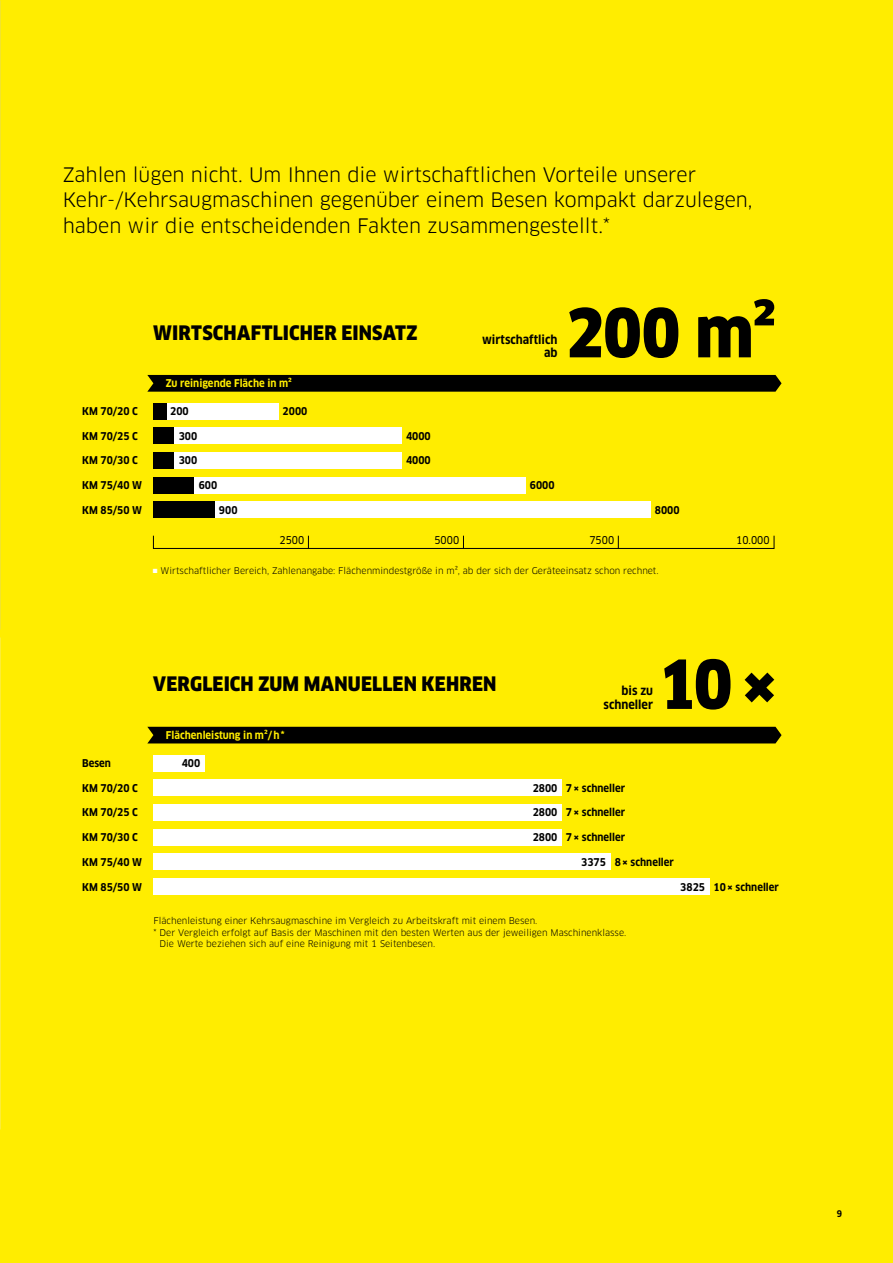
<style>
.page{position:relative;width:893px;height:1263px;background:#ffed00}
.page>*{position:absolute;margin:0;border:0;box-sizing:border-box;transform-origin:0 0}
.t1{font:900 66px "Clan Pro Narr";letter-spacing:-.02em;color:#000}
.t2{font:19.5px/25.3px "Clan Pro";color:#000}
.t3{font:900 19.5px "Clan Pro Narr";letter-spacing:.01em;color:#000}
.t4{font:700 12px/13.6px "Clan Pro Narr";color:#000;text-align:right}
.t5{font:700 10.5px "Clan Pro Narr";color:#000}
.t6{font:700 10.5px "Clan Pro Narr";color:#ffed00}
.t7{font:10.5px "Clan Pro Narr News";color:#000}
.t8{font:9px "Clan Pro";color:#000}
.t9{font:700 9px "Clan Pro Narr";color:#000}
</style>
<div class="page">
<img style="left:0;top:0;width:1px;height:629px">
<img style="left:0;top:638px;width:1px;height:491px">
<div style="left:172px;top:452px;width:230px;height:17px;background:#fff"></div>
<div style="left:153px;top:452px;width:21px;height:17px;background:#000"></div>
<div style="left:167px;top:403px;width:111px;height:16px;background:#fff"></div>
<div style="left:153px;top:403px;width:14px;height:16px;background:#000"></div>
<div style="left:153px;top:502px;width:498px;height:16px;background:#fff"></div>
<div style="left:153px;top:502px;width:62px;height:16px;background:#000"></div>
<div style="left:191px;top:477px;width:335px;height:16px;background:#fff"></div>
<div style="left:153px;top:477px;width:41px;height:16px;background:#000"></div>
<div style="left:172px;top:428px;width:230px;height:16px;background:#fff"></div>
<div style="left:153px;top:428px;width:21px;height:16px;background:#000"></div>
<div style="left:153px;top:755px;width:51px;height:16px;background:#fff"></div>
<div style="left:153px;top:804px;width:408px;height:16px;background:#fff"></div>
<div style="left:153px;top:854px;width:457px;height:16px;background:#fff"></div>
<div style="left:153px;top:878px;width:556px;height:17px;background:#fff"></div>
<div style="left:153px;top:780px;width:408px;height:16px;background:#fff"></div>
<div style="left:153px;top:829px;width:408px;height:16px;background:#fff"></div>
<svg style="left:147px;top:375px;width:635px;height:17px;background:#070700"></svg>
<div style="left:153px;top:535px;width:621px;height:14px;border:1px solid #000"></div>
<svg style="left:308px;top:536px;width:1px;height:12px"></svg>
<svg style="left:618px;top:536px;width:1px;height:12px"></svg>
<svg style="left:463px;top:536px;width:1px;height:12px"></svg>
<div style="left:147px;top:727px;width:635px;height:16px;background:#000"></div>
<h2 class="t2" style="left:63px;top:162px;width:691px">Zahlen lügen nicht. Um Ihnen die wirtschaftlichen Vorteile unserer<br>Kehr-/Kehrsaugmaschinen gegenüber einem Besen kompakt darzulegen, haben wir die entscheidenden Fakten zusammengestellt.*</h2>
<h2 class="t3" style="left:153px;top:321px;width:266px">WIRTSCHAFTLICHER EINSATZ</h2>
<p class="t5" style="left:82px;top:405px;width:57px">KM 70/20 C</p>
<p class="t6" style="left:166px;top:377px;width:127px">Zu reinigende Fläche in m²</p>
<p class="t5" style="left:170px;top:405px;width:20px">200</p>
<p class="t5" style="left:283px;top:405px;width:26px">2000</p>
<p class="t5" style="left:82px;top:430px;width:57px">KM 70/25 C</p>
<p class="t5" style="left:179px;top:430px;width:20px">300</p>
<p class="t5" style="left:406px;top:430px;width:26px">4000</p>
<p class="t5" style="left:82px;top:454px;width:57px">KM 70/30 C</p>
<p class="t5" style="left:179px;top:454px;width:20px">300</p>
<p class="t5" style="left:406px;top:454px;width:26px">4000</p>
<h3 class="t4" style="left:482px;top:333px;width:77px">wirtschaftlich ab</h3>
<p class="t5" style="left:82px;top:479px;width:61px">KM 75/40 W</p>
<p class="t5" style="left:82px;top:504px;width:61px">KM 85/50 W</p>
<p class="t5" style="left:199px;top:479px;width:20px">600</p>
<p class="t5" style="left:530px;top:479px;width:26px">6000</p>
<p class="t5" style="left:219px;top:504px;width:20px">900</p>
<h1 class="t1" style="left:566px;top:295px;width:212px">200 m²</h1>
<p class="t5" style="left:655px;top:504px;width:26px">8000</p>
<p class="t7" style="left:280px;top:533px;width:26px">2500</p>
<p class="t7" style="left:434px;top:533px;width:26px">5000</p>
<p class="t7" style="left:589px;top:533px;width:26px">7500</p>
<p class="t7" style="left:736px;top:533px;width:35px">10.000</p>
<p class="t8" style="left:153px;top:565px;width:508px"><sup>■</sup> Wirtschaftlicher Bereich, Zahlenangabe: Flächenmindestgröße in m², ab der sich der Geräteeinsatz schon rechnet.</p>
<p class="t5" style="left:82px;top:757px;width:30px">Besen</p>
<h2 class="t3" style="left:153px;top:672px;width:345px">VERGLEICH ZUM MANUELLEN KEHREN</h2>
<p class="t6" style="left:166px;top:729px;width:120px">Flächenleistung in m²/h*</p>
<p class="t5" style="left:182px;top:757px;width:20px">400</p>
<h3 class="t4" style="left:603px;top:684px;width:51px">bis zu schneller</h3>
<h1 class="t1" style="left:658px;top:646px;width:122px">10×</h1>
<p class="t5" style="left:82px;top:782px;width:57px">KM 70/20 C</p>
<p class="t5" style="left:533px;top:782px;width:94px">2800 7× schneller</p>
<p class="t5" style="left:533px;top:831px;width:94px">2800 7× schneller</p>
<p class="t5" style="left:566px;top:806px;width:61px">7× schneller</p>
<p class="t5" style="left:82px;top:806px;width:57px">KM 70/25 C</p>
<p class="t5" style="left:82px;top:856px;width:61px">KM 75/40 W</p>
<p class="t5" style="left:533px;top:806px;width:26px">2800</p>
<p class="t5" style="left:82px;top:831px;width:57px">KM 70/30 C</p>
<p class="t5" style="left:82px;top:880px;width:61px">KM 85/50 W</p>
<p class="t5" style="left:680px;top:880px;width:100px">3825 10× schneller</p>
<p class="t5" style="left:615px;top:856px;width:61px">8× schneller</p>
<p class="t5" style="left:581px;top:856px;width:26px">3375</p>
<p class="t8" style="left:153px;top:915px;width:385px">Flächenleistung einer Kehrsaugmaschine im Vergleich zu Arbeitskraft mit einem Besen.</p>
<p class="t8" style="left:153px;top:927px;width:474px">* Der Vergleich erfolgt auf Basis der Maschinen mit den besten Werten aus der jeweiligen Maschinenklasse.</p>
<p class="t8" style="left:160px;top:939px;width:277px">Die Werte beziehen sich auf eine Reinigung mit 1 Seitenbesen.</p>
<p class="t9" style="left:837px;top:1209px;width:7px">9</p>
</div>
